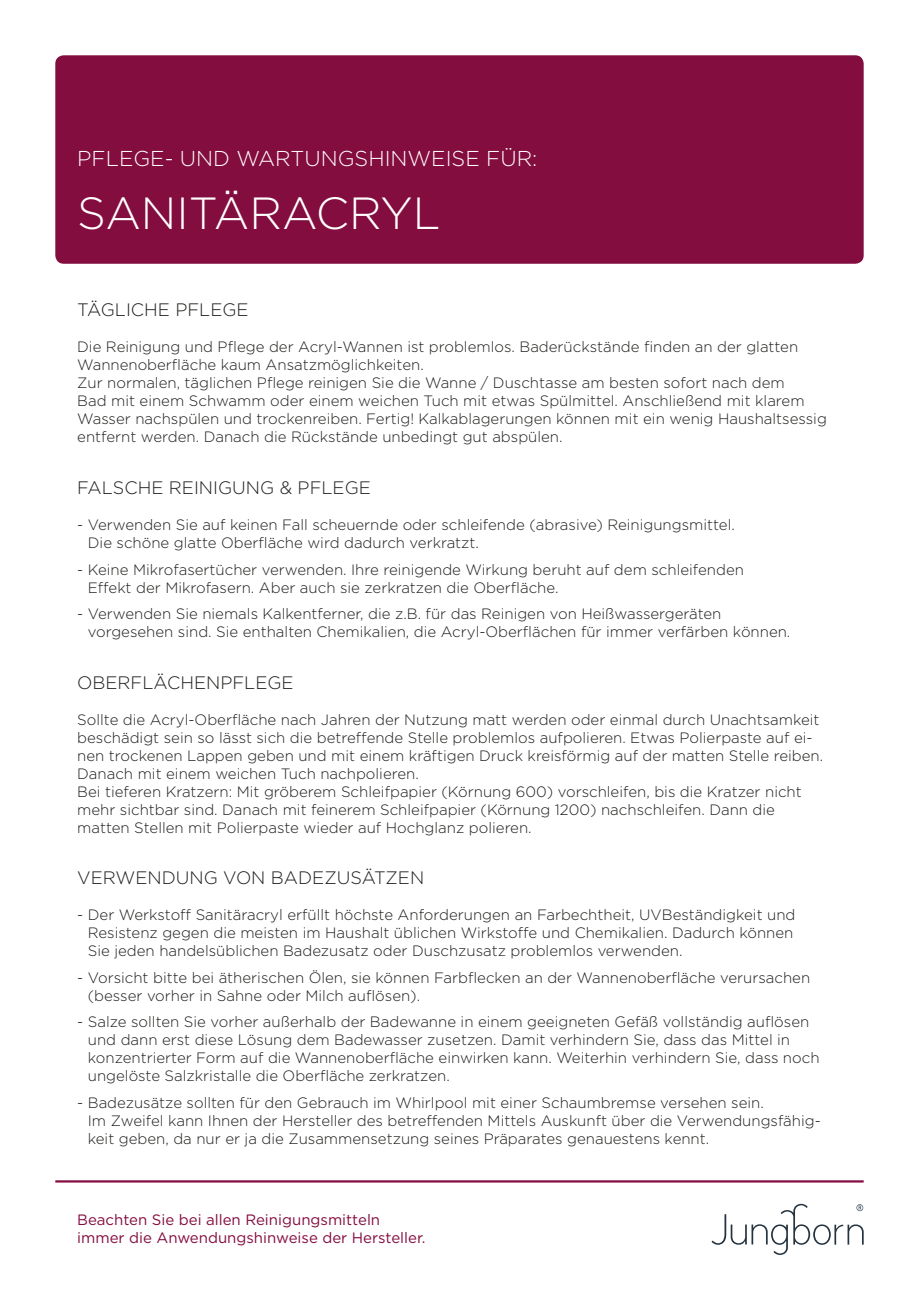
<style>
.page{position:relative;width:919px;height:1289px;background:#fff}
.page>*{position:absolute;margin:0;border:0;box-sizing:border-box;transform-origin:0 0}
.t1{font:300 45px "Gotham";color:#fff}
.t2{font:300 21.45px "Gotham";color:#fff}
.t3{font:300 18px "Gotham";color:#1d1d1b}
.t4{font:300 15px/18px "Gotham";color:#1d1d1b}
.t5{font:15px/18px "Gotham";color:#840d3f}
</style>
<div class="page">
<div style="left:55px;top:55px;width:808px;height:209px;background:#840d3f;border-radius:9px"></div>
<hr style="left:55px;top:1180px;width:808px;height:2px;background:#840d3f">
<svg style="left:711px;top:1203px;width:152px;height:51px"></svg>
<h2 class="t2" style="left:77px;top:144px;width:461px">PFLEGE- UND WARTUNGSHINWEISE FÜR:</h2>
<h1 class="t1" style="left:77px;top:184px;width:365px">SANITÄRACRYL</h1>
<p class="t3" style="left:77px;top:298px;width:173px">TÄGLICHE PFLEGE</p>
<p class="t4" style="left:77px;top:337px;width:751px">Die Reinigung und Pflege der Acryl-Wannen ist problemlos. Baderückstände finden an der glatten Wannenoberfläche kaum Ansatzmöglichkeiten.<br>Zur normalen, täglichen Pflege reinigen Sie die Wanne / Duschtasse am besten sofort nach dem<br>Bad mit einem Schwamm oder einem weichen Tuch mit etwas Spülmittel. Anschließend mit klarem Wasser nachspülen und trockenreiben. Fertig! Kalkablagerungen können mit ein wenig Haushaltsessig entfernt werden. Danach die Rückstände unbedingt gut abspülen.</p>
<p class="t3" style="left:77px;top:476px;width:295px">FALSCHE REINIGUNG &amp; PFLEGE</p>
<p class="t4" style="left:88px;top:515px;width:648px;text-indent:-11px">- Verwenden Sie auf keinen Fall scheuernde oder schleifende (abrasive) Reinigungsmittel.<br>Die schöne glatte Oberfläche wird dadurch verkratzt.</p>
<p class="t4" style="left:88px;top:560px;width:657px;text-indent:-11px">- Keine Mikrofasertücher verwenden. Ihre reinigende Wirkung beruht auf dem schleifenden<br>Effekt der Mikrofasern. Aber auch sie zerkratzen die Oberfläche.</p>
<p class="t4" style="left:88px;top:604px;width:704px;text-indent:-11px">- Verwenden Sie niemals Kalkentferner, die z.B. für das Reinigen von Heißwassergeräten vorgesehen sind. Sie enthalten Chemikalien, die Acryl-Oberflächen für immer verfärben können.</p>
<p class="t3" style="left:77px;top:670px;width:218px">OBERFLÄCHENPFLEGE</p>
<p class="t4" style="left:77px;top:710px;width:747px">Sollte die Acryl-Oberfläche nach Jahren der Nutzung matt werden oder einmal durch Unachtsamkeit beschädigt sein so lässt sich die betreffende Stelle problemlos aufpolieren. Etwas Polierpaste auf ei&shy;nen trockenen Lappen geben und mit einem kräftigen Druck kreisförmig auf der matten Stelle reiben.<br>Danach mit einem weichen Tuch nachpolieren.<br>Bei tieferen Kratzern: Mit gröberem Schleifpapier (Körnung 600) vorschleifen, bis die Kratzer nicht mehr sichtbar sind. Danach mit feinerem Schleifpapier (Körnung 1200) nachschleifen. Dann die matten Stellen mit Polierpaste wieder auf Hochglanz polieren.</p>
<p class="t3" style="left:77px;top:866px;width:348px">VERWENDUNG VON BADEZUSÄTZEN</p>
<p class="t4" style="left:88px;top:905px;width:709px;text-indent:-11px">- Der Werkstoff Sanitäracryl erfüllt höchste Anforderungen an Farbechtheit, UVBeständigkeit und<br>Resistenz gegen die meisten im Haushalt üblichen Wirkstoffe und Chemikalien. Dadurch können<br>Sie jeden handelsüblichen Badezusatz oder Duschzusatz problemlos verwenden.</p>
<p class="t4" style="left:88px;top:968px;width:723px;text-indent:-11px">- Vorsicht bitte bei ätherischen Ölen, sie können Farbflecken an der Wannenoberfläche verursachen (besser vorher in Sahne oder Milch auflösen).</p>
<p class="t4" style="left:88px;top:1012px;width:733px;text-indent:-11px">- Salze sollten Sie vorher außerhalb der Badewanne in einem geeigneten Gefäß vollständig auflösen und dann erst diese Lösung dem Badewasser zusetzen. Damit verhindern Sie, dass das Mittel in konzentrierter Form auf die Wannenoberfläche einwirken kann. Weiterhin verhindern Sie, dass noch ungelöste Salzkristalle die Oberfläche zerkratzen.</p>
<p class="t4" style="left:88px;top:1093px;width:734px;text-indent:-11px">- Badezusätze sollten für den Gebrauch im Whirlpool mit einer Schaumbremse versehen sein.<br>Im Zweifel kann Ihnen der Hersteller des betreffenden Mittels Auskunft über die Verwendungsfähig&shy;keit geben, da nur er ja die Zusammensetzung seines Präparates genauestens kennt.</p>
<p class="t5" style="left:77px;top:1210px;width:349px">Beachten Sie bei allen Reinigungsmitteln immer die Anwendungshinweise der Hersteller.</p>
</div>
